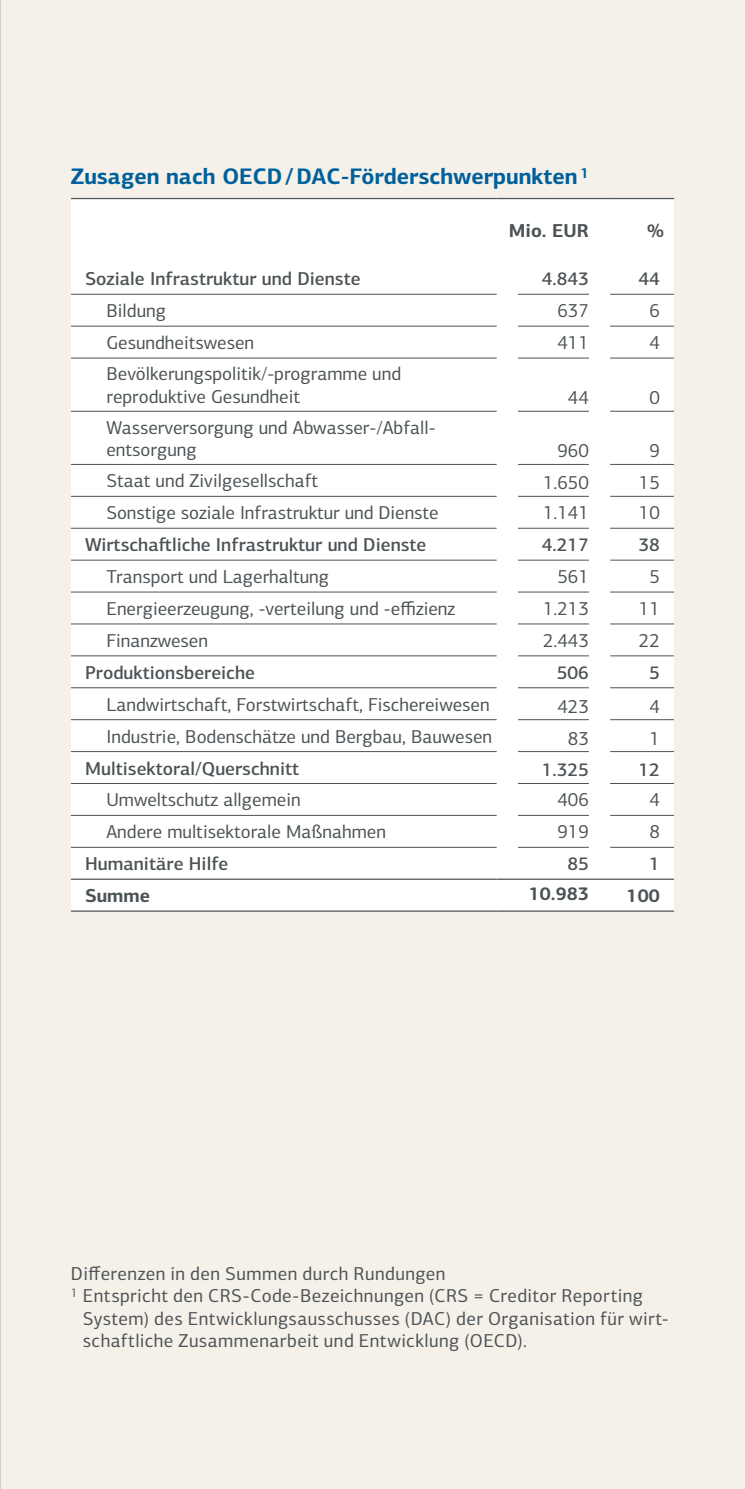
<style>
.page{position:relative;width:745px;height:1489px;background:#fff}
.page>*{position:absolute;margin:0;border:0;box-sizing:border-box;transform-origin:0 0}
.Tabellen-HL_9_12_P{font:700 22.5px "KFW Centro Sans";color:#00609c}
.Tabelle_7_5_9_mE3_P{font:18.75px/22.5px "KFW Centro Sans";color:#4c5356}
.Marginaltext_7_5_9{font:18.75px "KFW Centro Sans";letter-spacing:.02em;color:#4c5356}
.Tabelle_7_5_9_P{font:500 18.75px "KFW Centro Sans";color:#4c5356}
.Tabelle_7_5_9_Rechts{font:18.75px "KFW Centro Sans";color:#4c5356}
.Tabelle_7_5_9_Rechts-2{font:500 18.75px "KFW Centro Sans";color:#4c5356}
.Tabelle_7_5_9_Rechts-3{font:700 18.75px "KFW Centro Sans";color:#4c5356}
.Tabelle_7_5_9_P-2{font:700 18.75px "KFW Centro Sans";color:#4c5356}
</style>
<div class="page">
<div style="left:0;top:0;width:744px;height:1488px;background:#f5f1e9"></div>
<div style="left:71px;top:199px;width:602px;height:711px;background:#fff"></div>
<hr style="left:517px;top:326px;width:71px;height:1px;background:#4c5356">
<hr style="left:609px;top:326px;width:64px;height:1px;background:#4c5356">
<hr style="left:71px;top:198px;width:425px;height:1px;background:#4c5356">
<svg style="left:496px;top:198px;width:21px;height:1px"></svg>
<hr style="left:517px;top:198px;width:71px;height:1px;background:#4c5356">
<svg style="left:588px;top:198px;width:21px;height:1px"></svg>
<hr style="left:609px;top:198px;width:64px;height:1px;background:#4c5356">
<hr style="left:71px;top:878px;width:425px;height:1px;background:#4c5356">
<svg style="left:496px;top:878px;width:21px;height:1px"></svg>
<hr style="left:517px;top:878px;width:71px;height:1px;background:#4c5356">
<svg style="left:588px;top:878px;width:21px;height:1px"></svg>
<hr style="left:609px;top:878px;width:64px;height:1px;background:#4c5356">
<hr style="left:71px;top:910px;width:425px;height:1px;background:#4c5356">
<svg style="left:496px;top:910px;width:21px;height:1px"></svg>
<hr style="left:517px;top:910px;width:71px;height:1px;background:#4c5356">
<svg style="left:588px;top:910px;width:21px;height:1px"></svg>
<hr style="left:609px;top:910px;width:64px;height:1px;background:#4c5356">
<hr style="left:71px;top:326px;width:425px;height:1px;background:#4c5356">
<hr style="left:71px;top:357px;width:425px;height:1px;background:#4c5356">
<hr style="left:517px;top:357px;width:71px;height:1px;background:#4c5356">
<hr style="left:609px;top:357px;width:64px;height:1px;background:#4c5356">
<hr style="left:71px;top:411px;width:425px;height:1px;background:#4c5356">
<hr style="left:517px;top:411px;width:71px;height:1px;background:#4c5356">
<hr style="left:609px;top:411px;width:64px;height:1px;background:#4c5356">
<hr style="left:71px;top:464px;width:425px;height:1px;background:#4c5356">
<hr style="left:517px;top:464px;width:71px;height:1px;background:#4c5356">
<hr style="left:609px;top:464px;width:64px;height:1px;background:#4c5356">
<hr style="left:71px;top:496px;width:425px;height:1px;background:#4c5356">
<hr style="left:517px;top:496px;width:71px;height:1px;background:#4c5356">
<hr style="left:609px;top:496px;width:64px;height:1px;background:#4c5356">
<hr style="left:71px;top:528px;width:425px;height:1px;background:#4c5356">
<hr style="left:517px;top:528px;width:71px;height:1px;background:#4c5356">
<hr style="left:609px;top:528px;width:64px;height:1px;background:#4c5356">
<hr style="left:71px;top:559px;width:425px;height:1px;background:#4c5356">
<hr style="left:517px;top:559px;width:71px;height:1px;background:#4c5356">
<hr style="left:609px;top:559px;width:64px;height:1px;background:#4c5356">
<hr style="left:71px;top:591px;width:425px;height:1px;background:#4c5356">
<hr style="left:517px;top:591px;width:71px;height:1px;background:#4c5356">
<hr style="left:609px;top:591px;width:64px;height:1px;background:#4c5356">
<hr style="left:71px;top:623px;width:425px;height:1px;background:#4c5356">
<hr style="left:517px;top:623px;width:71px;height:1px;background:#4c5356">
<hr style="left:609px;top:623px;width:64px;height:1px;background:#4c5356">
<hr style="left:71px;top:655px;width:425px;height:1px;background:#4c5356">
<hr style="left:517px;top:655px;width:71px;height:1px;background:#4c5356">
<hr style="left:609px;top:655px;width:64px;height:1px;background:#4c5356">
<hr style="left:71px;top:687px;width:425px;height:1px;background:#4c5356">
<hr style="left:517px;top:687px;width:71px;height:1px;background:#4c5356">
<hr style="left:609px;top:687px;width:64px;height:1px;background:#4c5356">
<hr style="left:71px;top:719px;width:425px;height:1px;background:#4c5356">
<hr style="left:517px;top:719px;width:71px;height:1px;background:#4c5356">
<hr style="left:609px;top:719px;width:64px;height:1px;background:#4c5356">
<hr style="left:71px;top:751px;width:425px;height:1px;background:#4c5356">
<hr style="left:517px;top:751px;width:71px;height:1px;background:#4c5356">
<hr style="left:609px;top:751px;width:64px;height:1px;background:#4c5356">
<hr style="left:71px;top:783px;width:425px;height:1px;background:#4c5356">
<hr style="left:517px;top:783px;width:71px;height:1px;background:#4c5356">
<hr style="left:609px;top:783px;width:64px;height:1px;background:#4c5356">
<hr style="left:71px;top:815px;width:425px;height:1px;background:#4c5356">
<hr style="left:517px;top:815px;width:71px;height:1px;background:#4c5356">
<hr style="left:609px;top:815px;width:64px;height:1px;background:#4c5356">
<hr style="left:71px;top:846px;width:425px;height:1px;background:#4c5356">
<hr style="left:517px;top:846px;width:71px;height:1px;background:#4c5356">
<hr style="left:609px;top:846px;width:64px;height:1px;background:#4c5356">
<hr style="left:71px;top:294px;width:425px;height:1px;background:#4c5356">
<hr style="left:517px;top:294px;width:71px;height:1px;background:#4c5356">
<hr style="left:609px;top:294px;width:64px;height:1px;background:#4c5356">
<hr style="left:0;top:0;width:1px;height:1488px;background:#a8aeb1">
<p class="Tabellen-HL_9_12_P" style="left:71px;top:161px;width:519px">Zusagen nach OECD/DAC-Förderschwerpunkten <sup>1</sup></p>
<p class="Tabelle_7_5_9_Rechts-3" style="left:508px;top:219px;width:82px">Mio. EUR</p>
<p class="Tabelle_7_5_9_Rechts-3" style="left:646px;top:219px;width:18px">%</p>
<p class="Tabelle_7_5_9_P" style="left:85px;top:267px;width:277px">Soziale Infrastruktur und Dienste</p>
<p class="Tabelle_7_5_9_Rechts-2" style="left:541px;top:267px;width:49px">4.843</p>
<p class="Tabelle_7_5_9_Rechts-2" style="left:638px;top:267px;width:23px">44</p>
<p class="Tabelle_7_5_9_mE3_P" style="left:106px;top:299px;width:61px">Bildung</p>
<p class="Tabelle_7_5_9_Rechts" style="left:557px;top:297px;width:33px">637</p>
<p class="Tabelle_7_5_9_Rechts" style="left:649px;top:297px;width:12px">6</p>
<p class="Tabelle_7_5_9_mE3_P" style="left:106px;top:331px;width:149px">Gesundheitswesen</p>
<p class="Tabelle_7_5_9_Rechts" style="left:557px;top:329px;width:33px">411</p>
<p class="Tabelle_7_5_9_Rechts" style="left:649px;top:329px;width:12px">4</p>
<p class="Tabelle_7_5_9_mE3_P" style="left:106px;top:362px;width:296px">Bevölkerungspolitik/-programme und reproduktive Gesundheit</p>
<p class="Tabelle_7_5_9_Rechts" style="left:567px;top:384px;width:22px">44</p>
<p class="Tabelle_7_5_9_Rechts" style="left:649px;top:384px;width:12px">0</p>
<p class="Tabelle_7_5_9_mE3_P" style="left:106px;top:415px;width:328px">Wasserversorgung und Abwasser-/Abfall&shy;entsorgung</p>
<p class="Tabelle_7_5_9_Rechts" style="left:557px;top:437px;width:33px">960</p>
<p class="Tabelle_7_5_9_Rechts" style="left:649px;top:437px;width:12px">9</p>
<p class="Tabelle_7_5_9_mE3_P" style="left:106px;top:469px;width:213px">Staat und Zivilgesellschaft</p>
<p class="Tabelle_7_5_9_Rechts" style="left:542px;top:469px;width:47px">1.650</p>
<p class="Tabelle_7_5_9_Rechts" style="left:638px;top:469px;width:22px">15</p>
<p class="Tabelle_7_5_9_mE3_P" style="left:106px;top:501px;width:333px">Sonstige soziale Infrastruktur und Dienste</p>
<p class="Tabelle_7_5_9_Rechts" style="left:542px;top:499px;width:47px">1.141</p>
<p class="Tabelle_7_5_9_Rechts" style="left:638px;top:499px;width:22px">10</p>
<p class="Tabelle_7_5_9_P" style="left:85px;top:533px;width:342px">Wirtschaftliche Infrastruktur und Dienste</p>
<p class="Tabelle_7_5_9_Rechts-2" style="left:541px;top:533px;width:49px">4.217</p>
<p class="Tabelle_7_5_9_Rechts-2" style="left:638px;top:533px;width:23px">38</p>
<p class="Tabelle_7_5_9_mE3_P" style="left:106px;top:565px;width:224px">Transport und Lagerhaltung</p>
<p class="Tabelle_7_5_9_Rechts" style="left:557px;top:563px;width:33px">561</p>
<p class="Tabelle_7_5_9_Rechts" style="left:649px;top:563px;width:12px">5</p>
<p class="Tabelle_7_5_9_mE3_P" style="left:106px;top:597px;width:350px">Energieerzeugung, -verteilung und -effizienz</p>
<p class="Tabelle_7_5_9_Rechts" style="left:542px;top:595px;width:47px">1.213</p>
<p class="Tabelle_7_5_9_Rechts" style="left:638px;top:595px;width:22px">11</p>
<p class="Tabelle_7_5_9_mE3_P" style="left:106px;top:629px;width:103px">Finanzwesen</p>
<p class="Tabelle_7_5_9_Rechts" style="left:542px;top:627px;width:47px">2.443</p>
<p class="Tabelle_7_5_9_Rechts" style="left:638px;top:627px;width:22px">22</p>
<p class="Tabelle_7_5_9_P" style="left:85px;top:661px;width:171px">Produktionsbereiche</p>
<p class="Tabelle_7_5_9_Rechts-2" style="left:556px;top:661px;width:34px">506</p>
<p class="Tabelle_7_5_9_Rechts-2" style="left:648px;top:661px;width:12px">5</p>
<p class="Tabelle_7_5_9_mE3_P" style="left:106px;top:692px;width:384px">Landwirtschaft, Forstwirtschaft, Fischereiwesen</p>
<p class="Tabelle_7_5_9_Rechts" style="left:557px;top:693px;width:33px">423</p>
<p class="Tabelle_7_5_9_Rechts" style="left:649px;top:693px;width:12px">4</p>
<p class="Tabelle_7_5_9_mE3_P" style="left:106px;top:724px;width:387px">Industrie, Bodenschätze und Bergbau, Bauwesen</p>
<p class="Tabelle_7_5_9_Rechts" style="left:567px;top:724px;width:22px">83</p>
<p class="Tabelle_7_5_9_Rechts" style="left:649px;top:724px;width:12px">1</p>
<p class="Tabelle_7_5_9_P" style="left:85px;top:756px;width:215px">Multisektoral/Querschnitt</p>
<p class="Tabelle_7_5_9_Rechts-2" style="left:541px;top:758px;width:49px">1.325</p>
<p class="Tabelle_7_5_9_Rechts-2" style="left:638px;top:758px;width:23px">12</p>
<p class="Tabelle_7_5_9_mE3_P" style="left:106px;top:788px;width:196px">Umweltschutz allgemein</p>
<p class="Tabelle_7_5_9_Rechts" style="left:557px;top:786px;width:33px">406</p>
<p class="Tabelle_7_5_9_Rechts" style="left:649px;top:786px;width:12px">4</p>
<p class="Tabelle_7_5_9_mE3_P" style="left:106px;top:820px;width:281px">Andere multisektorale Maßnahmen</p>
<p class="Tabelle_7_5_9_Rechts" style="left:557px;top:818px;width:33px">919</p>
<p class="Tabelle_7_5_9_Rechts" style="left:649px;top:818px;width:12px">8</p>
<p class="Tabelle_7_5_9_P" style="left:85px;top:852px;width:144px">Humanitäre Hilfe</p>
<p class="Tabelle_7_5_9_Rechts-2" style="left:567px;top:852px;width:23px">85</p>
<p class="Tabelle_7_5_9_Rechts-2" style="left:648px;top:852px;width:12px">1</p>
<p class="Tabelle_7_5_9_P-2" style="left:85px;top:883px;width:66px">Summe</p>
<p class="Tabelle_7_5_9_Rechts-3" style="left:528px;top:882px;width:62px">10.983</p>
<p class="Tabelle_7_5_9_Rechts-3" style="left:626px;top:883px;width:35px">100</p>
<p class="Marginaltext_7_5_9" style="left:71px;top:1259px;width:376px">Differenzen in den Summen durch Rundungen</p>
<p class="Marginaltext_7_5_9" style="left:71px;top:1282px;width:573px"><sup>1</sup> Entspricht den CRS-Code-Bezeichnungen (CRS = Creditor Reporting</p>
<p class="Marginaltext_7_5_9" style="left:83px;top:1304px;width:587px">System) des Entwicklungsausschusses (DAC) der Organisation für wirt-</p>
<p class="Marginaltext_7_5_9" style="left:83px;top:1327px;width:445px">schaftliche Zusammenarbeit und Entwicklung (OECD).</p>
</div>
